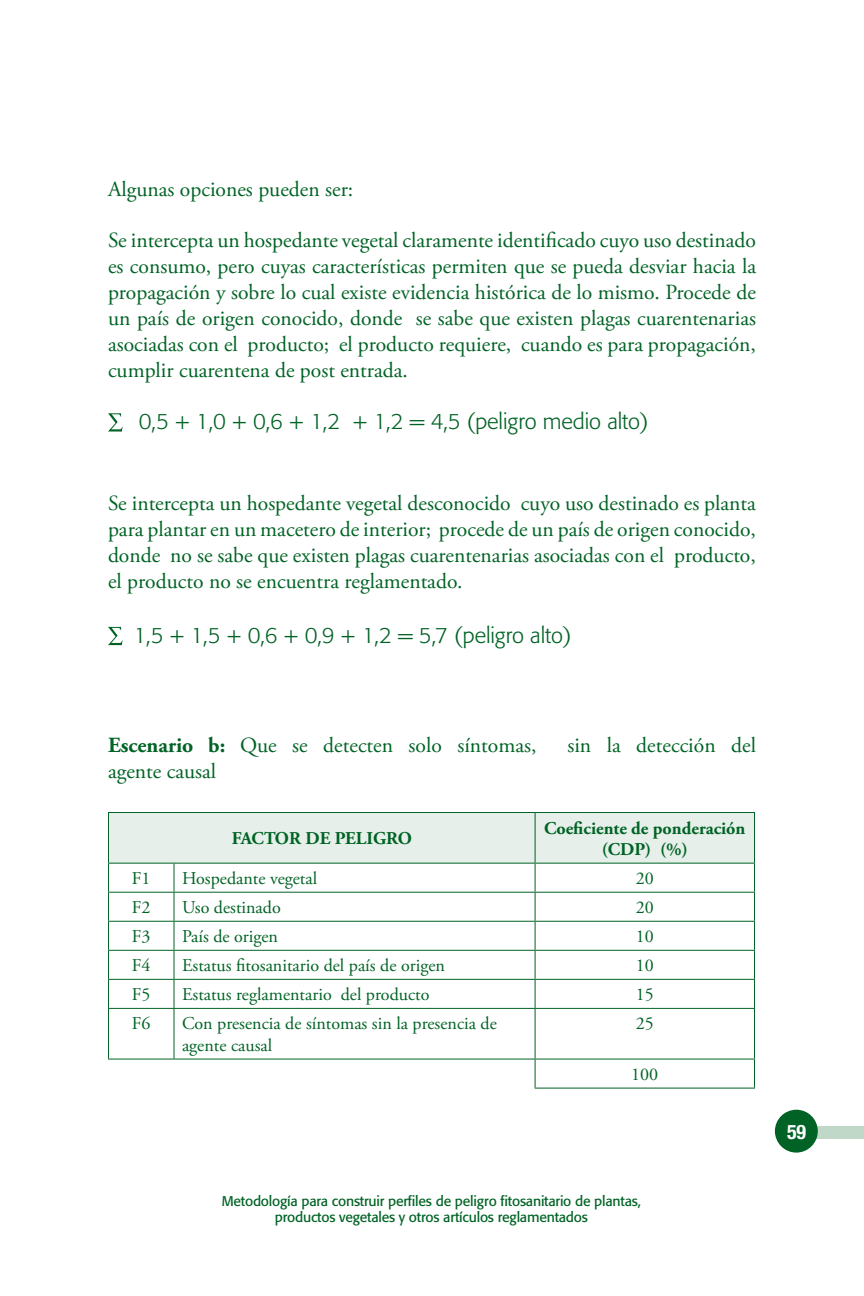
<style>
.page{position:relative;width:864px;height:1296px;background:#fff}
.page>*{position:absolute;margin:0;border:0;box-sizing:border-box;transform-origin:0 0}
.t1{font:300 22px "Formata";letter-spacing:-.005em;color:#006325}
.t2{font:21.6px/26px "Adobe Garamond Pro";color:#006325;text-align:justify}
.t3{font:700 condensed 20px "Helvetica Neue";color:#fff}
.t4{font:18px/21.6px "Adobe Garamond Pro";color:#006325}
.t5{font:700 18px/21.6px "Adobe Garamond Pro";color:#006325;text-align:center}
.t6{font:14px/16.8px "Formata";letter-spacing:-.015em;color:#006325;text-align:center}
.s1{font-weight:700}
</style>
<div class="page">
<div style="left:780px;top:1126px;width:84px;height:13px;background:#bfd8c8"></div>
<div style="left:775px;top:1110px;width:43px;height:43px;background:#006325;border-radius:50%"></div>
<svg style="left:108px;top:413px;width:15px;height:19px"></svg>
<svg style="left:108px;top:627px;width:15px;height:18px"></svg>
<hr style="left:108px;top:812px;width:66px;height:1px;background:#006325">
<hr style="left:174px;top:812px;width:361px;height:1px;background:#006325">
<hr style="left:108px;top:1008px;width:66px;height:1px;background:#006325">
<hr style="left:108px;top:1009px;width:1px;height:50px;background:#006325">
<hr style="left:174px;top:1008px;width:361px;height:1px;background:#006325">
<hr style="left:174px;top:1009px;width:1px;height:50px;background:#006325">
<hr style="left:108px;top:1059px;width:66px;height:1px;background:#006325">
<hr style="left:174px;top:1059px;width:361px;height:1px;background:#006325">
<hr style="left:535px;top:812px;width:220px;height:1px;background:#006325">
<svg style="left:108px;top:813px;width:647px;height:195px"></svg>
<hr style="left:535px;top:1008px;width:220px;height:1px;background:#006325">
<hr style="left:535px;top:1009px;width:1px;height:50px;background:#006325">
<hr style="left:754px;top:1009px;width:1px;height:50px;background:#006325">
<hr style="left:535px;top:1059px;width:220px;height:1px;background:#006325">
<svg style="left:535px;top:1060px;width:1px;height:28px"></svg>
<svg style="left:754px;top:1060px;width:1px;height:28px"></svg>
<hr style="left:535px;top:1088px;width:220px;height:1px;background:#006325">
<p class="t2" style="left:108px;top:177px;width:247px">Algunas opciones pueden ser:</p>
<p class="t2" style="left:108px;top:228px;width:650px">Se intercepta un hospedante vegetal claramente identificado cuyo uso destinado es consumo, pero cuyas características permiten que se pueda desviar hacia la propagación y sobre lo cual existe evidencia histórica de lo mismo. Procede de un país de origen conocido, donde se sabe que existen plagas cuarentenarias asociadas con el producto; el producto requiere, cuando es para propagación, cumplir cuarentena de post entrada.</p>
<p class="t1" style="left:139px;top:409px;width:511px">0,5 + 1,0 + 0,6 + 1,2 + 1,2 = 4,5 (peligro medio alto)</p>
<p class="t2" style="left:108px;top:491px;width:650px">Se intercepta un hospedante vegetal desconocido cuyo uso destinado es planta para plantar en un macetero de interior; procede de un país de origen conocido, donde no se sabe que existen plagas cuarentenarias asociadas con el producto, el producto no se encuentra reglamentado.</p>
<p class="t1" style="left:134px;top:622px;width:440px">1,5 + 1,5 + 0,6 + 0,9 + 1,2 = 5,7 (peligro alto)</p>
<p class="t2" style="left:108px;top:733px;width:430px"><span class="s1">Escenario b:</span> Que se detecten solo síntomas,</p>
<p class="t2" style="left:567px;top:733px;width:190px">sin la detección del</p>
<p class="t2" style="left:108px;top:758px;width:110px">agente causal</p>
<p class="t5" style="left:232px;top:828px;width:182px">FACTOR DE PELIGRO</p>
<p class="t5" style="left:544px;top:817px;width:203px">Coeficiente de ponderación (CDP) (%)</p>
<p class="t4" style="left:132px;top:868px;width:20px">F1</p>
<p class="t4" style="left:182px;top:868px;width:137px">Hospedante vegetal</p>
<p class="t4" style="left:636px;top:868px;width:19px">20</p>
<p class="t4" style="left:132px;top:897px;width:20px">F2</p>
<p class="t4" style="left:182px;top:897px;width:100px">Uso destinado</p>
<p class="t4" style="left:636px;top:897px;width:19px">20</p>
<p class="t4" style="left:132px;top:926px;width:20px">F3</p>
<p class="t4" style="left:182px;top:926px;width:98px">País de origen</p>
<p class="t4" style="left:636px;top:926px;width:19px">10</p>
<p class="t4" style="left:132px;top:955px;width:20px">F4</p>
<p class="t4" style="left:182px;top:955px;width:264px">Estatus fitosanitario del país de origen</p>
<p class="t4" style="left:636px;top:955px;width:19px">10</p>
<p class="t4" style="left:132px;top:985px;width:20px">F5</p>
<p class="t4" style="left:182px;top:985px;width:249px">Estatus reglamentario del producto</p>
<p class="t4" style="left:636px;top:985px;width:19px">15</p>
<p class="t4" style="left:132px;top:1014px;width:20px">F6</p>
<p class="t4" style="left:182px;top:1014px;width:316px">Con presencia de síntomas sin la presencia de agente causal</p>
<p class="t4" style="left:636px;top:1014px;width:19px">25</p>
<p class="t4" style="left:631px;top:1064px;width:28px">100</p>
<p class="t6" style="left:222px;top:1192px;width:421px">Metodología para construir perfiles de peligro fitosanitario de plantas, productos vegetales y otros artículos reglamentados</p>
<p class="t3" style="left:787px;top:1119px;width:21px">59</p>
</div>
